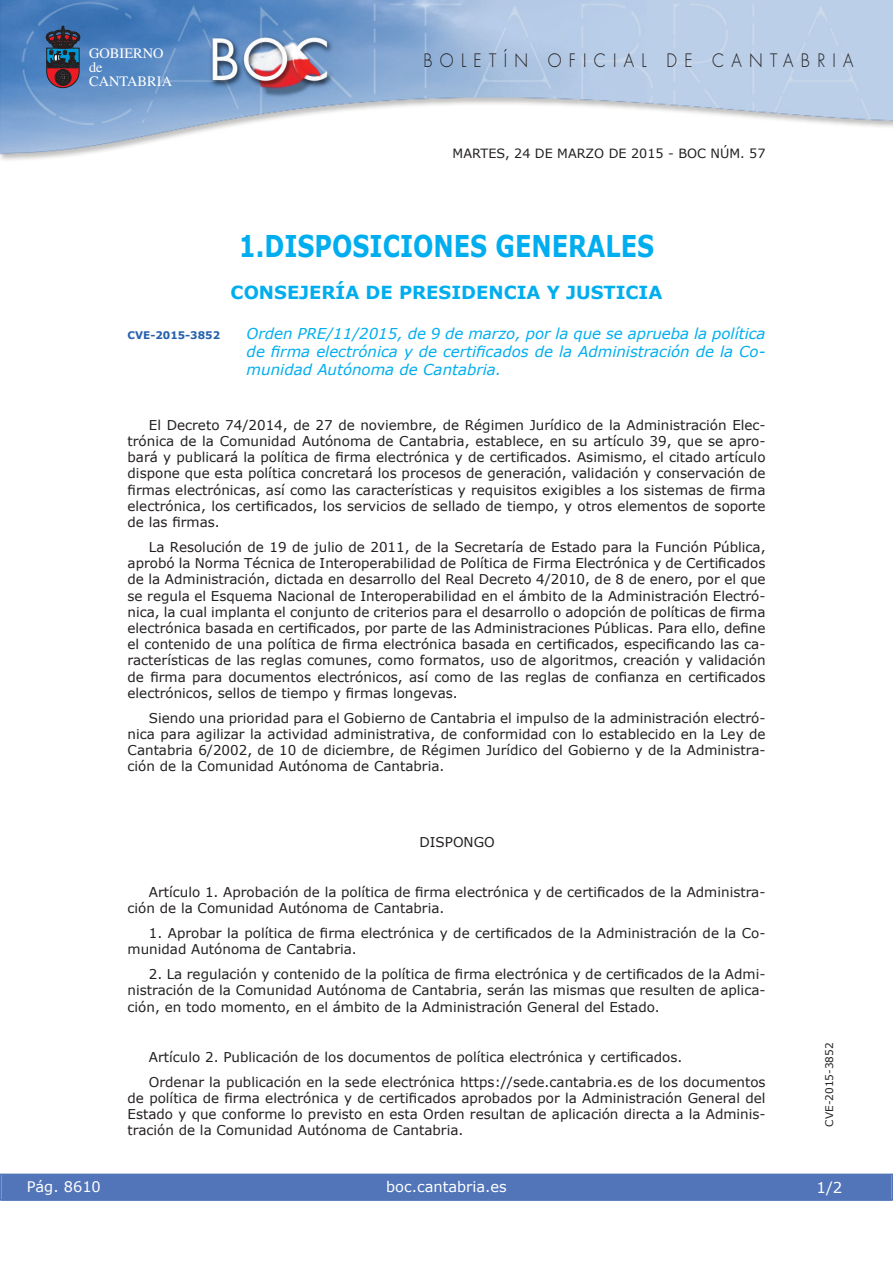
<style>
.page{position:relative;width:893px;height:1263px;background:#fff}
.page>*{position:absolute;margin:0;border:0;box-sizing:border-box;transform-origin:0 0}
.t1{font:700 30px "Verdana";color:#00aeef;scale:.8 1}
.t2{font:700 18px "Verdana";color:#00aeef}
.t3{font:300 18px "Futura";letter-spacing:.45em;color:#231f20;scale:.9 1}
.t4{font:italic 15px/18px "Verdana";color:#00aeef;text-align:justify}
.t5{font:15px "Verdana";color:#fff}
.t6{font:14.55px "Verdana";color:#fff}
.t7{font:14.4px/14.1px "Times";color:#fff}
.t8{font:13.5px/16.2px "Verdana";color:#231f20;text-align:justify}
.t9{font:12.75px "Verdana";color:#231f20}
.t10{font:10.5px "Verdana";color:#231f20}
.t11{font:700 10.5px "Verdana";color:#2561ad}
</style>
<div class="page">
<img style="left:0;top:0;width:893px;height:161px">
<svg style="left:46px;top:26px;width:34px;height:62px;background:#464054"></svg>
<div style="left:1px;top:1174px;width:890px;height:27px;background:#5175b8"></div>
<div style="left:0;top:1174px;width:893px;height:27px;border:1px solid #5175b8"></div>
<p class="t7" style="left:89px;top:47px;width:85px">GOBIERNO de<br>CANTABRIA</p>
<h2 class="t3" style="left:423px;top:52px;width:479px">BOLETÍN OFICIAL DE CANTABRIA</h2>
<p class="t9" style="left:453px;top:145px;width:314px">MARTES, 24 DE MARZO DE 2015 - BOC NÚM. 57</p>
<h1 class="t1" style="left:239px;top:227px;width:521px">1.DISPOSICIONES GENERALES</h1>
<h2 class="t2" style="left:231px;top:281px;width:433px">CONSEJERÍA DE PRESIDENCIA Y JUSTICIA</h2>
<p class="t11" style="left:128px;top:328px;width:94px">CVE-2015-3852</p>
<p class="t4" style="left:247px;top:324px;width:520px">Orden PRE/11/2015, de 9 de marzo, por la que se aprueba la política de firma electrónica y de certificados de la Administración de la Co&shy;munidad Autónoma de Cantabria.</p>
<p class="t8" style="left:128px;top:416px;width:639px;text-indent:21px">El Decreto 74/2014, de 27 de noviembre, de Régimen Jurídico de la Administración Elec&shy;trónica de la Comunidad Autónoma de Cantabria, establece, en su artículo 39, que se apro&shy;bará y publicará la política de firma electrónica y de certificados. Asimismo, el citado artículo dispone que esta política concretará los procesos de generación, validación y conservación de firmas electrónicas, así como las características y requisitos exigibles a los sistemas de firma electrónica, los certificados, los servicios de sellado de tiempo, y otros elementos de soporte de las firmas.</p>
<p class="t8" style="left:128px;top:539px;width:639px;text-indent:21px">La Resolución de 19 de julio de 2011, de la Secretaría de Estado para la Función Pública, aprobó la Norma Técnica de Interoperabilidad de Política de Firma Electrónica y de Certificados de la Administración, dictada en desarrollo del Real Decreto 4/2010, de 8 de enero, por el que se regula el Esquema Nacional de Interoperabilidad en el ámbito de la Administración Electró&shy;nica, la cual implanta el conjunto de criterios para el desarrollo o adopción de políticas de firma electrónica basada en certificados, por parte de las Administraciones Públicas. Para ello, define el contenido de una política de firma electrónica basada en certificados, especificando las ca&shy;racterísticas de las reglas comunes, como formatos, uso de algoritmos, creación y validación de firma para documentos electrónicos, así como de las reglas de confianza en certificados electrónicos, sellos de tiempo y firmas longevas.</p>
<p class="t8" style="left:128px;top:709px;width:639px;text-indent:21px">Siendo una prioridad para el Gobierno de Cantabria el impulso de la administración electró&shy;nica para agilizar la actividad administrativa, de conformidad con lo establecido en la Ley de Cantabria 6/2002, de 10 de diciembre, de Régimen Jurídico del Gobierno y de la Administra&shy;ción de la Comunidad Autónoma de Cantabria.</p>
<p class="t8" style="left:419px;top:833px;width:77px">DISPONGO</p>
<p class="t8" style="left:128px;top:883px;width:639px;text-indent:21px">Artículo 1. Aprobación de la política de firma electrónica y de certificados de la Administra&shy;ción de la Comunidad Autónoma de Cantabria.</p>
<p class="t8" style="left:128px;top:924px;width:639px;text-indent:21px">1. Aprobar la política de firma electrónica y de certificados de la Administración de la Co&shy;munidad Autónoma de Cantabria.</p>
<p class="t8" style="left:128px;top:966px;width:639px;text-indent:21px">2. La regulación y contenido de la política de firma electrónica y de certificados de la Admi&shy;nistración de la Comunidad Autónoma de Cantabria, serán las mismas que resulten de aplica&shy;ción, en todo momento, en el ámbito de la Administración General del Estado.</p>
<p class="t8" style="left:149px;top:1044px;width:618px;line-height:25px">Artículo 2. Publicación de los documentos de política electrónica y certificados.<br>Ordenar la publicación en la sede electrónica https://sede.cantabria.es de los documentos</p>
<p class="t8" style="left:128px;top:1089px;width:639px">de política de firma electrónica y de certificados aprobados por la Administración General del Estado y que conforme lo previsto en esta Orden resultan de aplicación directa a la Adminis&shy;tración de la Comunidad Autónoma de Cantabria.</p>
<p class="t6" style="left:27px;top:1177px;width:76px">Pág. 8610</p>
<p class="t6" style="left:386px;top:1178px;width:122px">boc.cantabria.es</p>
<p class="t10" style="left:823px;top:1127px;width:86px;rotate:-90deg">CVE-2015-3852</p>
<p class="t5" style="left:816px;top:1178px;width:27px">1/2</p>
</div>
